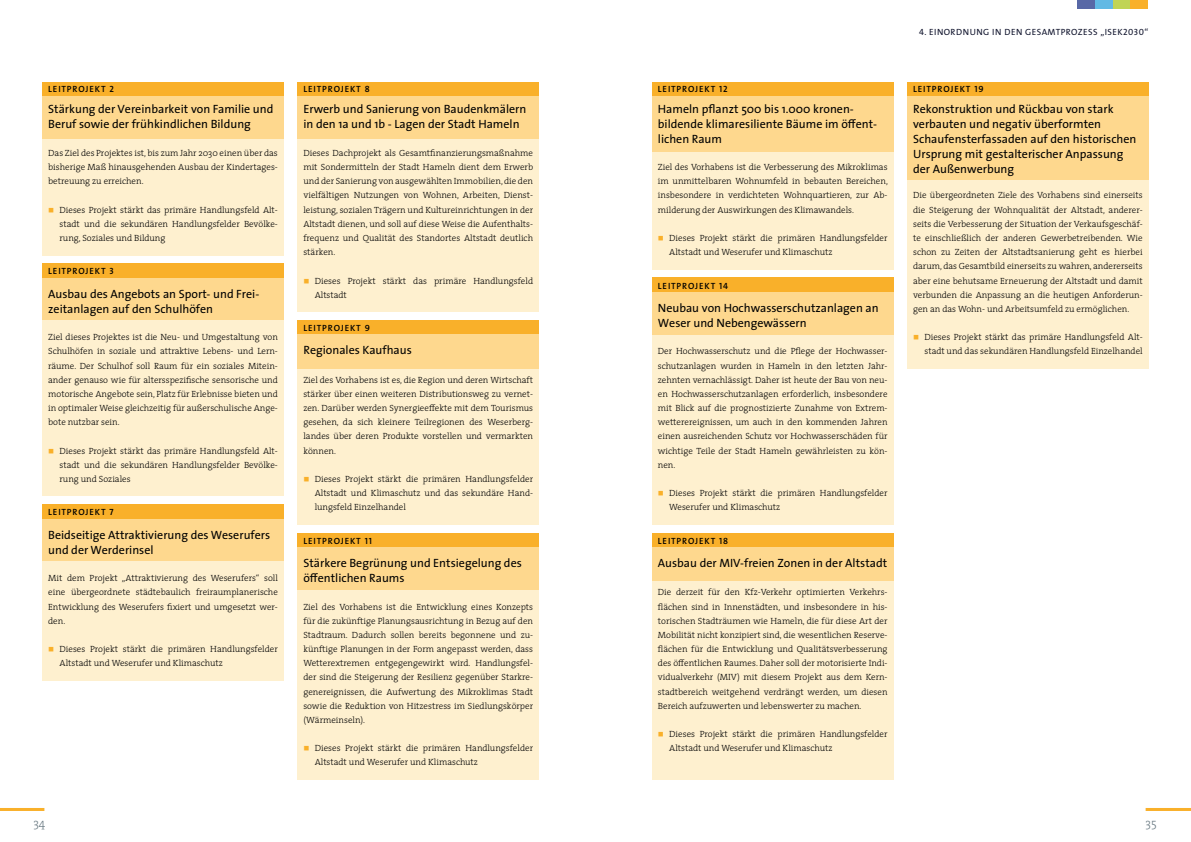
<style>
.page{position:relative;width:1191px;height:842px;background:#fff}
.page>*{position:absolute;margin:0;border:0;box-sizing:border-box;transform-origin:0 0}
.t1{font:12px/15px "The Sans";color:#000}
.t2{font:300 12px "The Serif";color:#687881}
.t3{font:300 9px/14.2px "The Serif";color:#000;text-align:justify}
.t4{font:9px "The Sans Semi Bold Caps";letter-spacing:.1em;color:#000}
.t5{font:9px "The Sans Regular Caps";letter-spacing:.05em;color:#0f132c}
.s1{font-family:"Apple SD Gothic Neo";font-size:7px;color:#f9b02a}
</style>
<div class="page">
<div style="left:43px;top:82px;width:240px;height:14px;background:#f9b02a"></div>
<div style="left:43px;top:96px;width:240px;height:43px;background:#fed88e"></div>
<div style="left:43px;top:139px;width:240px;height:116px;background:#fef0cf"></div>
<div style="left:43px;top:264px;width:240px;height:14px;background:#f9b02a"></div>
<div style="left:43px;top:278px;width:240px;height:42px;background:#fed88e"></div>
<div style="left:43px;top:320px;width:240px;height:176px;background:#fef0cf"></div>
<div style="left:43px;top:505px;width:240px;height:14px;background:#f9b02a"></div>
<div style="left:43px;top:519px;width:240px;height:42px;background:#fed88e"></div>
<div style="left:43px;top:561px;width:240px;height:119px;background:#fef0cf"></div>
<div style="left:298px;top:82px;width:241px;height:14px;background:#f9b02a"></div>
<div style="left:298px;top:96px;width:241px;height:43px;background:#fed88e"></div>
<div style="left:298px;top:139px;width:241px;height:173px;background:#fef0cf"></div>
<div style="left:298px;top:320px;width:241px;height:14px;background:#f9b02a"></div>
<div style="left:298px;top:334px;width:241px;height:35px;background:#fed88e"></div>
<div style="left:298px;top:369px;width:241px;height:155px;background:#fef0cf"></div>
<div style="left:298px;top:533px;width:241px;height:14px;background:#f9b02a"></div>
<div style="left:298px;top:547px;width:241px;height:43px;background:#fed88e"></div>
<div style="left:298px;top:590px;width:241px;height:190px;background:#fef0cf"></div>
<div style="left:652px;top:82px;width:241px;height:14px;background:#f9b02a"></div>
<div style="left:652px;top:96px;width:241px;height:60px;background:#fed88e"></div>
<div style="left:652px;top:152px;width:241px;height:117px;background:#fef0cf"></div>
<div style="left:652px;top:278px;width:241px;height:14px;background:#f9b02a"></div>
<div style="left:652px;top:292px;width:241px;height:42px;background:#fed88e"></div>
<div style="left:652px;top:334px;width:241px;height:190px;background:#fef0cf"></div>
<div style="left:652px;top:533px;width:241px;height:14px;background:#f9b02a"></div>
<div style="left:652px;top:547px;width:241px;height:34px;background:#fed88e"></div>
<div style="left:652px;top:581px;width:241px;height:199px;background:#fef0cf"></div>
<div style="left:907px;top:82px;width:241px;height:14px;background:#f9b02a"></div>
<div style="left:907px;top:96px;width:241px;height:88px;background:#fed88e"></div>
<div style="left:907px;top:180px;width:241px;height:189px;background:#fef0cf"></div>
<hr style="left:0;top:808px;width:44px;height:3px;background:#f9b02a">
<hr style="left:1145px;top:808px;width:46px;height:3px;background:#f9b02a">
<div style="left:1076px;top:0;width:18px;height:9px;background:#5868a6"></div>
<div style="left:1094px;top:0;width:18px;height:9px;background:#61b9e4"></div>
<div style="left:1112px;top:0;width:18px;height:9px;background:#c0d454"></div>
<div style="left:1130px;top:0;width:18px;height:9px;background:#f9b02a"></div>
<p class="t4" style="left:48px;top:81px;width:67px">LEITPROJEKT 2</p>
<h1 class="t1" style="left:48px;top:101px;width:227px">Stärkung der Vereinbarkeit von Familie und<br>Beruf sowie der frühkindlichen Bildung</h1>
<p class="t3" style="left:48px;top:145px;width:231px">Das Ziel des Projektes ist, bis zum Jahr 2030 einen über das bisherige Maß hinausgehenden Ausbau der Kindertages&shy;betreuung zu erreichen.</p>
<p class="t3" style="left:60px;top:202px;width:220px;text-indent:-11px"><span class="s1">■</span> Dieses Projekt stärkt das primäre Handlungsfeld Alt&shy;stadt und die sekundären Handlungsfelder Bevölke&shy;rung, Soziales und Bildung</p>
<p class="t4" style="left:48px;top:264px;width:67px">LEITPROJEKT 3</p>
<h1 class="t1" style="left:48px;top:286px;width:213px">Ausbau des Angebots an Sport- und Frei&shy;zeitanlagen auf den Schulhöfen</h1>
<p class="t3" style="left:48px;top:330px;width:231px">Ziel dieses Projektes ist die Neu- und Umgestaltung von Schulhöfen in soziale und attraktive Lebens- und Lern&shy;räume. Der Schulhof soll Raum für ein soziales Mitein&shy;ander genauso wie für altersspezifische sensorische und motorische Angebote sein, Platz für Erlebnisse bieten und in optimaler Weise gleichzeitig für außerschulische Ange&shy;bote nutzbar sein.</p>
<p class="t3" style="left:60px;top:443px;width:220px;text-indent:-11px"><span class="s1">■</span> Dieses Projekt stärkt das primäre Handlungsfeld Alt&shy;stadt und die sekundären Handlungsfelder Bevölke&shy;rung und Soziales</p>
<p class="t4" style="left:48px;top:505px;width:67px">LEITPROJEKT 7</p>
<h1 class="t1" style="left:48px;top:527px;width:223px">Beidseitige Attraktivierung des Weserufers und der Werderinsel</h1>
<p class="t3" style="left:48px;top:571px;width:231px">Mit dem Projekt „Attraktivierung des Weserufers“ soll eine übergeordnete städtebaulich freiraumplanerische Entwicklung des Weserufers fixiert und umgesetzt wer&shy;den.</p>
<p class="t3" style="left:60px;top:642px;width:220px;text-indent:-11px"><span class="s1">■</span> Dieses Projekt stärkt die primären Handlungsfelder<br>Altstadt und Weserufer und Klimaschutz</p>
<p class="t4" style="left:303px;top:81px;width:68px">LEITPROJEKT 8</p>
<h1 class="t1" style="left:303px;top:101px;width:224px">Erwerb und Sanierung von Baudenkmälern in den 1a und 1b - Lagen der Stadt Hameln</h1>
<p class="t3" style="left:303px;top:145px;width:231px">Dieses Dachprojekt als Gesamtfinanzierungsmaßnahme mit Sondermitteln der Stadt Hameln dient dem Erwerb und der Sanierung von ausgewählten Immobilien, die den vielfältigen Nutzungen von Wohnen, Arbeiten, Dienst&shy;leistung, sozialen Trägern und Kultureinrichtungen in der Altstadt dienen, und soll auf diese Weise die Aufenthalts&shy;frequenz und Qualität des Standortes Altstadt deutlich stärken.</p>
<p class="t3" style="left:315px;top:273px;width:220px;text-indent:-11px"><span class="s1">■</span> Dieses Projekt stärkt das primäre Handlungsfeld<br>Altstadt</p>
<p class="t4" style="left:303px;top:321px;width:68px">LEITPROJEKT 9</p>
<h1 class="t1" style="left:303px;top:342px;width:110px">Regionales Kaufhaus</h1>
<p class="t3" style="left:303px;top:372px;width:231px">Ziel des Vorhabens ist es, die Region und deren Wirtschaft stärker über einen weiteren Distributionsweg zu vernet&shy;zen. Darüber werden Synergieeffekte mit dem Tourismus gesehen, da sich kleinere Teilregionen des Weserberg&shy;landes über deren Produkte vorstellen und vermarkten können.</p>
<p class="t3" style="left:315px;top:471px;width:220px;text-indent:-11px"><span class="s1">■</span> Dieses Projekt stärkt die primären Handlungsfelder Altstadt und Klimaschutz und das sekundäre Hand&shy;lungsfeld Einzelhandel</p>
<p class="t4" style="left:303px;top:533px;width:70px">LEITPROJEKT 11</p>
<h1 class="t1" style="left:303px;top:555px;width:220px">Stärkere Begrünung und Entsiegelung des öffentlichen Raums</h1>
<p class="t3" style="left:303px;top:599px;width:231px">Ziel des Vorhabens ist die Entwicklung eines Konzepts für die zukünftige Planungsausrichtung in Bezug auf den Stadtraum. Dadurch sollen bereits begonnene und zu&shy;künftige Planungen in der Form angepasst werden, dass Wetterextremen entgegengewirkt wird. Handlungsfel&shy;der sind die Steigerung der Resilienz gegenüber Starkre&shy;genereignissen, die Aufwertung des Mikroklimas Stadt sowie die Reduktion von Hitzestress im Siedlungskörper (Wärmeinseln).</p>
<p class="t3" style="left:315px;top:741px;width:220px;text-indent:-11px"><span class="s1">■</span> Dieses Projekt stärkt die primären Handlungsfelder<br>Altstadt und Weserufer und Klimaschutz</p>
<p class="t4" style="left:658px;top:81px;width:71px">LEITPROJEKT 12</p>
<h1 class="t1" style="left:658px;top:101px;width:219px">Hameln pflanzt 500 bis 1.000 kronen&shy;bildende klimaresiliente Bäume im öffent&shy;lichen Raum</h1>
<p class="t3" style="left:658px;top:160px;width:231px">Ziel des Vorhabens ist die Verbesserung des Mikroklimas im unmittelbaren Wohnumfeld in bebauten Bereichen, insbesondere in verdichteten Wohnquartieren, zur Ab&shy;milderung der Auswirkungen des Klimawandels.</p>
<p class="t3" style="left:669px;top:231px;width:220px;text-indent:-11px"><span class="s1">■</span> Dieses Projekt stärkt die primären Handlungsfelder<br>Altstadt und Weserufer und Klimaschutz</p>
<p class="t4" style="left:658px;top:278px;width:72px">LEITPROJEKT 14</p>
<h1 class="t1" style="left:658px;top:300px;width:222px">Neubau von Hochwasserschutzanlagen an<br>Weser und Nebengewässern</h1>
<p class="t3" style="left:658px;top:344px;width:231px">Der Hochwasserschutz und die Pflege der Hochwasser&shy;schutzanlagen wurden in Hameln in den letzten Jahr&shy;zehnten vernachlässigt. Daher ist heute der Bau von neu&shy;en Hochwasserschutzanlagen erforderlich, insbesondere mit Blick auf die prognostizierte Zunahme von Extrem&shy;wetterereignissen, um auch in den kommenden Jahren einen ausreichenden Schutz vor Hochwasserschäden für wichtige Teile der Stadt Hameln gewährleisten zu kön&shy;nen.</p>
<p class="t3" style="left:669px;top:486px;width:220px;text-indent:-11px"><span class="s1">■</span> Dieses Projekt stärkt die primären Handlungsfelder<br>Weserufer und Klimaschutz</p>
<p class="t4" style="left:658px;top:533px;width:72px">LEITPROJEKT 18</p>
<h1 class="t1" style="left:658px;top:555px;width:231px">Ausbau der MIV-freien Zonen in der Altstadt</h1>
<p class="t3" style="left:658px;top:585px;width:231px">Die derzeit für den Kfz-Verkehr optimierten Verkehrs&shy;flächen sind in Innenstädten, und insbesondere in his&shy;torischen Stadträumen wie Hameln, die für diese Art der Mobilität nicht konzipiert sind, die wesentlichen Reserve&shy;flächen für die Entwicklung und Qualitätsverbesserung des öffentlichen Raumes. Daher soll der motorisierte Indi&shy;vidualverkehr (MIV) mit diesem Projekt aus dem Kern&shy;stadtbereich weitgehend verdrängt werden, um diesen Bereich aufzuwerten und lebenswerter zu machen.</p>
<p class="t3" style="left:669px;top:727px;width:220px;text-indent:-11px"><span class="s1">■</span> Dieses Projekt stärkt die primären Handlungsfelder<br>Altstadt und Weserufer und Klimaschutz</p>
<p class="t5" style="left:919px;top:27px;width:231px">4. EINORDNUNG IN DEN GESAMTPROZESS „ISEK2030“</p>
<p class="t4" style="left:913px;top:81px;width:72px">LEITPROJEKT 19</p>
<h1 class="t1" style="left:913px;top:101px;width:225px">Rekonstruktion und Rückbau von stark verbauten und negativ überformten Schaufensterfassaden auf den historischen Ursprung mit gestalterischer Anpassung der Außenwerbung</h1>
<p class="t3" style="left:913px;top:188px;width:231px">Die übergeordneten Ziele des Vorhabens sind einerseits die Steigerung der Wohnqualität der Altstadt, anderer&shy;seits die Verbesserung der Situation der Verkaufsgeschäf&shy;te einschließlich der anderen Gewerbetreibenden. Wie schon zu Zeiten der Altstadtsanierung geht es hierbei darum, das Gesamtbild einerseits zu wahren, andererseits aber eine behutsame Erneuerung der Altstadt und damit verbunden die Anpassung an die heutigen Anforderun&shy;gen an das Wohn- und Arbeitsumfeld zu ermöglichen.</p>
<p class="t3" style="left:913px;top:330px;width:231px;text-align:right"><span class="s1">■</span> Dieses Projekt stärkt das primäre Handlungsfeld Alt&shy;stadt und das sekundären Handlungsfeld Einzelhandel</p>
<h1 class="t2" style="left:33px;top:813px;width:14px">34</h1>
<h1 class="t2" style="left:1145px;top:813px;width:13px">35</h1>
</div>
